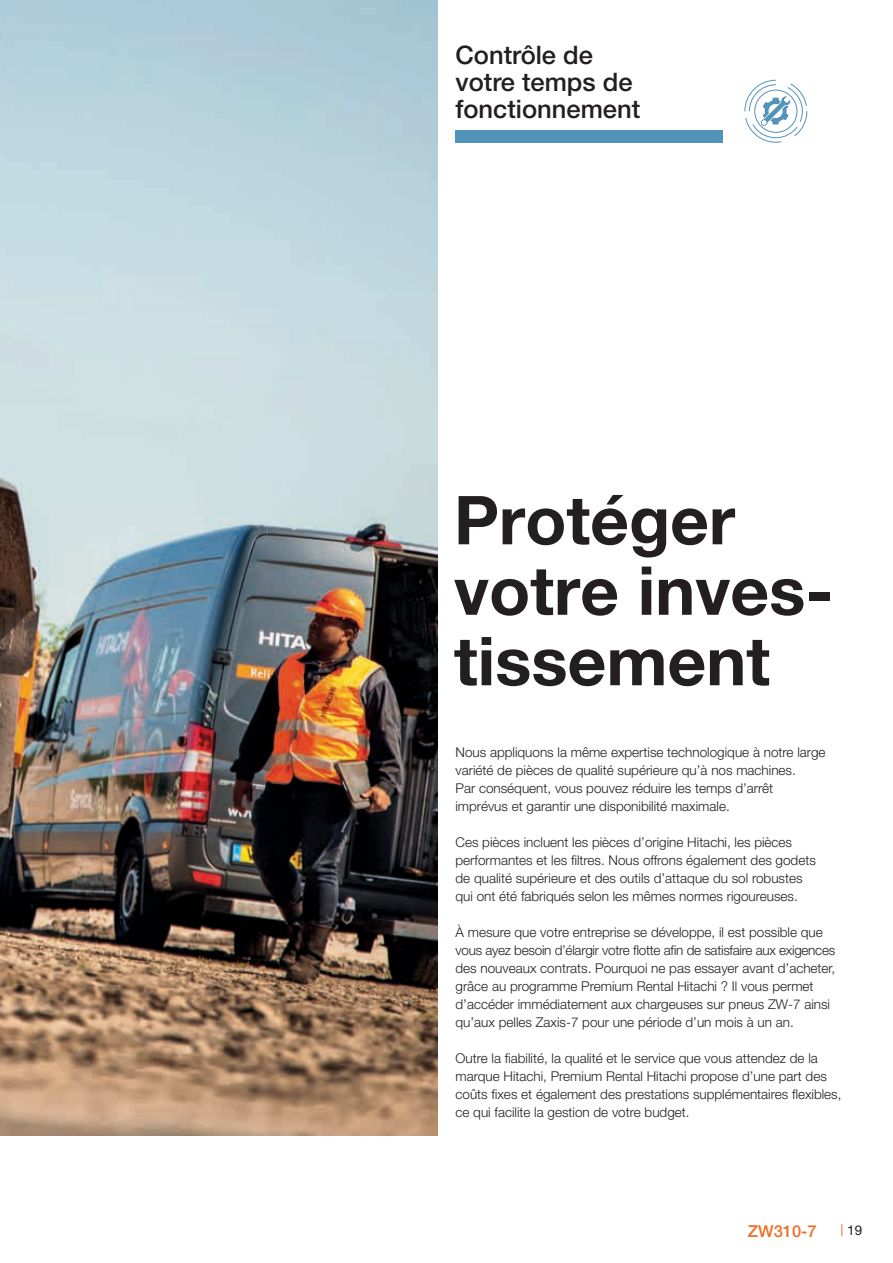
<style>
.page{position:relative;width:893px;height:1263px;background:#fff}
.page>*{position:absolute;margin:0;border:0;box-sizing:border-box;transform-origin:0 0}
.t1{font:700 67.5px/70.5px "Helvetica Neue LT Pro";color:#231f20}
.t2{font:500 25.5px/27px "Helvetica Neue LT Pro";color:#231f20}
.t3{font:500 16.5px "Helvetica Neue LT Pro";color:#ed7026}
.t4{font:300 13.5px/18px "Helvetica Neue LT Pro";color:#231f20}
.t5{font:13.5px "Helvetica Neue LT Pro";color:#231f20}
</style>
<div class="page">
<svg style="left:842px;top:1224px;width:1px;height:12px"></svg>
<img style="left:0;top:0;width:437px;height:1135px">
<div style="left:455px;top:130px;width:268px;height:13px;background:#5293ba"></div>
<svg style="left:744px;top:79px;width:64px;height:64px"></svg>
<div style="left:754px;top:90px;width:43px;height:43px;border:1px solid #5293ba;border-radius:50%"></div>
<h2 class="t2" style="left:455px;top:41px;width:186px">Contrôle de votre temps de fonctionnement</h2>
<h1 class="t1" style="left:454px;top:483px;width:380px">Protéger votre inves&shy;tissement</h1>
<p class="t4" style="left:455px;top:743px;width:372px">Nous appliquons la même expertise technologique à notre large variété de pièces de qualité supérieure qu’à nos machines.<br>Par conséquent, vous pouvez réduire les temps d’arrêt imprévus et garantir une disponibilité maximale.</p>
<p class="t4" style="left:455px;top:833px;width:362px">Ces pièces incluent les pièces d’origine Hitachi, les pièces performantes et les filtres. Nous offrons également des godets de qualité supérieure et des outils d’attaque du sol robustes qui ont été fabriqués selon les mêmes normes rigoureuses.</p>
<p class="t4" style="left:455px;top:923px;width:381px">À mesure que votre entreprise se développe, il est possible que vous ayez besoin d’élargir votre flotte afin de satisfaire aux exigences des nouveaux contrats. Pourquoi ne pas essayer avant d’acheter, grâce au programme Premium Rental Hitachi ? Il vous permet d’accéder immédiatement aux chargeuses sur pneus ZW-7 ainsi qu’aux pelles Zaxis-7 pour une période d’un mois à un an.</p>
<p class="t4" style="left:455px;top:1049px;width:388px">Outre la fiabilité, la qualité et le service que vous attendez de la marque Hitachi, Premium Rental Hitachi propose d’une part des coûts fixes et également des prestations supplémentaires flexibles, ce qui facilite la gestion de votre budget.</p>
<p class="t3" style="left:748px;top:1221px;width:71px">ZW310-7</p>
<p class="t5" style="left:847px;top:1222px;width:17px">19</p>
</div>
